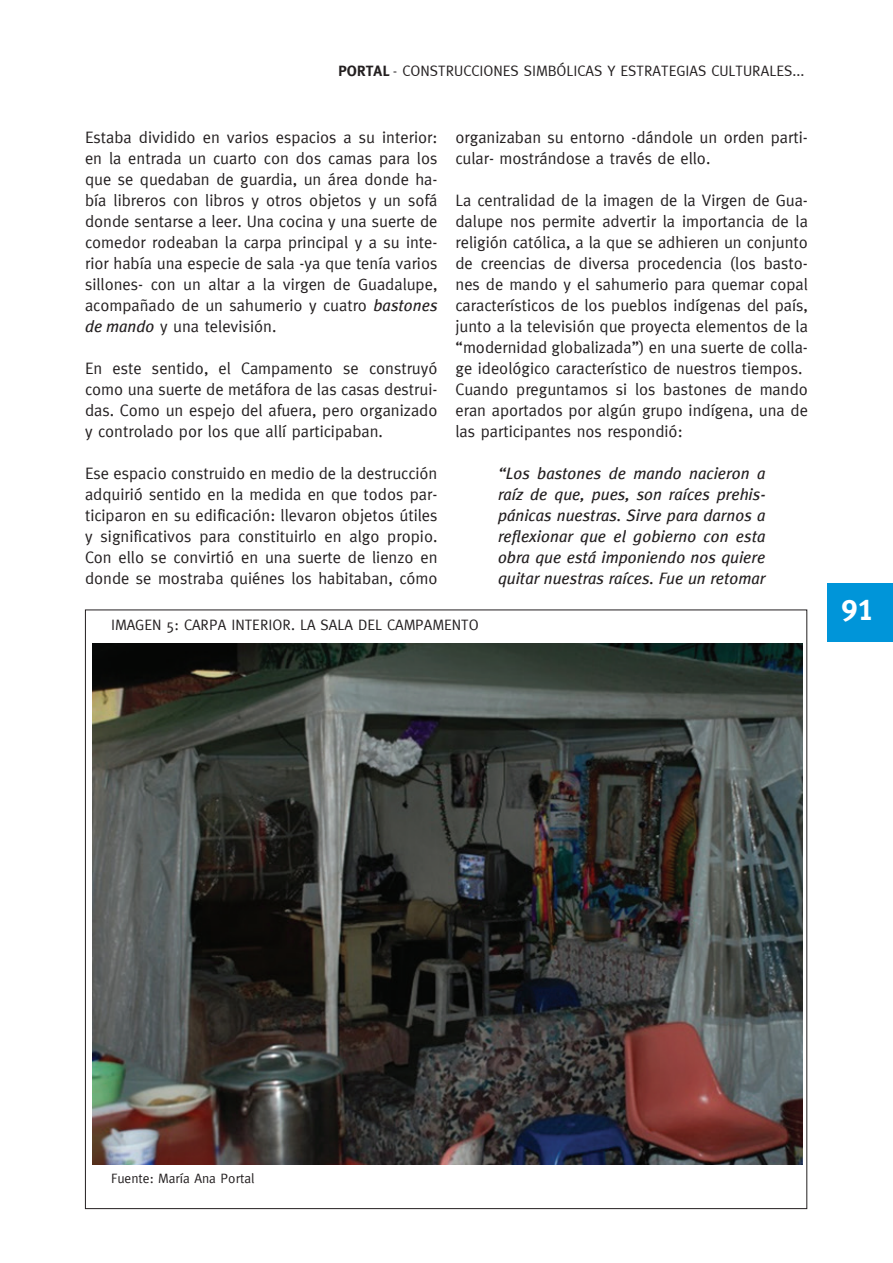
<style>
.page{position:relative;width:893px;height:1263px;background:#fff}
.page>*{position:absolute;margin:0;border:0;box-sizing:border-box;transform-origin:0 0}
.t1{font:30px "Meta Plus Bold Caps";color:#fff}
.t2{font:16.5px/21px "Meta";color:#231f20;text-align:justify}
.t3{font:italic 16.5px/21px "Meta Plus";color:#231f20;text-align:justify}
.t4{font:15px "Meta Caps";color:#231f20}
.t5{font:15px "Meta";color:#231f20}
.t6{font:13.5px "Meta";color:#231f20}
.s1{font-family:"Meta Plus Bold Caps"}
.s2{font-family:"Meta Plus";font-style:italic}
</style>
<div class="page">
<div style="left:827px;top:583px;width:66px;height:58px;background:#0095d9"></div>
<img style="left:92px;top:644px;width:710px;height:520px">
<p class="t4" style="left:338px;top:62px;width:468px"><span class="s1">PORTAL</span> - CONSTRUCCIONES SIMBÓLICAS Y ESTRATEGIAS CULTURALES...</p>
<p class="t2" style="left:85px;top:126px;width:354px">Estaba dividido en varios espacios a su interior: en la entrada un cuarto con dos camas para los que se quedaban de guardia, un área donde ha&shy;bía libreros con libros y otros objetos y un sofá donde sentarse a leer. Una cocina y una suerte de comedor rodeaban la carpa principal y a su inte&shy;rior había una especie de sala -ya que tenía varios sillones- con un altar a la virgen de Guadalupe, acompañado de un sahumerio y cuatro <span class="s2">bastones de mando</span> y una televisión.</p>
<p class="t2" style="left:85px;top:357px;width:354px">En este sentido, el Campamento se construyó como una suerte de metáfora de las casas destrui&shy;das. Como un espejo del afuera, pero organizado y controlado por los que allí participaban.</p>
<p class="t2" style="left:85px;top:462px;width:354px">Ese espacio construido en medio de la destrucción adquirió sentido en la medida en que todos par&shy;ticiparon en su edificación: llevaron objetos útiles y significativos para constituirlo en algo propio.<br>Con ello se convirtió en una suerte de lienzo en donde se mostraba quiénes los habitaban, cómo</p>
<p class="t2" style="left:455px;top:126px;width:354px">organizaban su entorno -dándole un orden parti&shy;cular- mostrándose a través de ello.</p>
<p class="t2" style="left:455px;top:189px;width:354px;text-align:left">La centralidad de la imagen de la Virgen de Gua&shy;dalupe nos permite advertir la importancia de la religión católica, a la que se adhieren un conjunto de creencias de diversa procedencia (los basto&shy;nes de mando y el sahumerio para quemar copal característicos de los pueblos indígenas del país, junto a la televisión que proyecta elementos de la “modernidad globalizada”) en una suerte de colla&shy;ge ideológico característico de nuestros tiempos.<br>Cuando preguntamos si los bastones de mando eran aportados por algún grupo indígena, una de las participantes nos respondió:</p>
<p class="t3" style="left:498px;top:463px;width:269px">“Los bastones de mando nacieron a raíz de que, pues, son raíces prehis&shy;pánicas nuestras. Sirve para darnos a reflexionar que el gobierno con esta obra que está imponiendo nos quiere quitar nuestras raíces. Fue un retomar</p>
<p class="t5" style="left:111px;top:616px;width:14px">Imagen</p>
<p class="t5" style="left:166px;top:616px;width:36px">5: Carpa</p>
<p class="t5" style="left:231px;top:616px;width:9px">interior</p>
<p class="t5" style="left:291px;top:616px;width:39px">. La sala</p>
<p class="t5" style="left:358px;top:616px;width:9px">del</p>
<p class="t5" style="left:387px;top:616px;width:19px">Campamento</p>
<h1 class="t1" style="left:841px;top:591px;width:34px">91</h1>
<p class="t6" style="left:111px;top:1171px;width:145px">Fuente: María Ana Portal</p>
</div>
